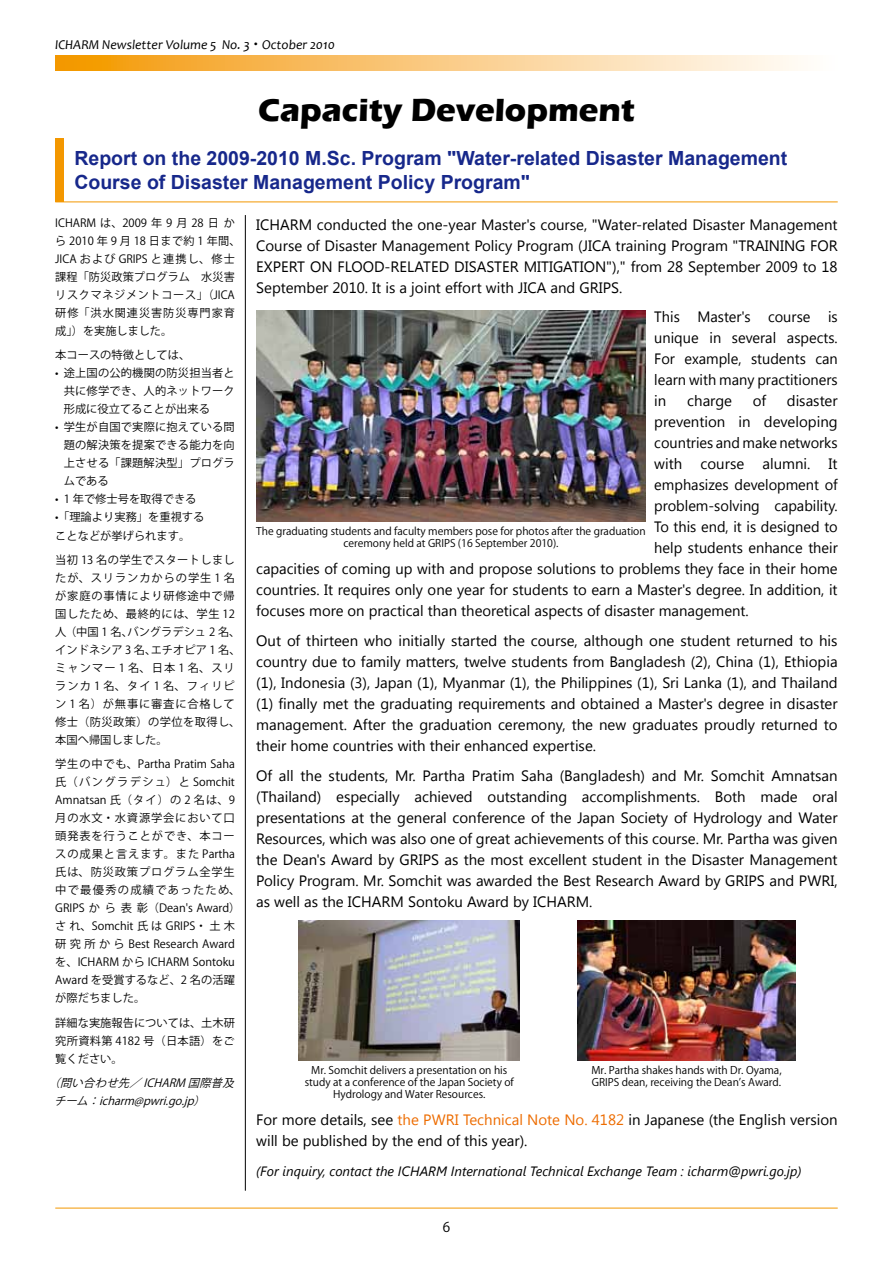
<style>
.page{position:relative;width:893px;height:1263px;background:#fff}
.page>*{position:absolute;margin:0;border:0;box-sizing:border-box;transform-origin:0 0}
.t1{font:700 33px "Eras ITC";color:#000}
.t2{font:700 19.5px/24px "Arial";color:#17288b}
.t3{font:15px/21px "Segoe UI";color:#000;text-align:justify}
.t4{font:italic 13.5px "Segoe UI";color:#000}
.t5{font:italic 13.5px "Candara";color:#000}
.t6{font:13.5px "Koz Go Pro";color:#000}
.t7{font:11.25px/18px "Koz Go Pro";letter-spacing:.015em;color:#000}
.t8{font:11.25px/18px "Koz Go Pro";letter-spacing:.055em;color:#000}
.t9{font:italic 11.25px/18px "Koz Go Pro";color:#000}
.t10{font:10.5px/12px "Koz Go Pro";color:#000;text-align:center}
.s1{font-family:"Koz Min Pro";font-style:normal}
.s2{color:#ed6c00}
</style>
<div class="page">
<svg style="left:55px;top:55px;width:746px;height:15px;background:#f9c97e"></svg>
<hr style="left:55px;top:1208px;width:783px;height:1px;background:#f39700">
<hr style="left:245px;top:215px;width:1px;height:976px;background:#000">
<div style="left:55px;top:138px;width:9px;height:64px;background:#f39700"></div>
<hr style="left:55px;top:202px;width:783px;height:1px;background:#f39700">
<img style="left:256px;top:311px;width:390px;height:210px">
<img style="left:299px;top:921px;width:221px;height:139px">
<img style="left:578px;top:921px;width:217px;height:139px">
<p class="t5" style="left:55px;top:36px;width:281px">ICHARM Newsletter Volume 5 No. 3 <span class="s1">・</span> October 2010</p>
<h1 class="t1" style="left:258px;top:91px;width:378px">Capacity Development</h1>
<h2 class="t2" style="left:74px;top:147px;width:714px">Report on the 2009-2010 M.Sc. Program "Water-related Disaster Management<br>Course of Disaster Management Policy Program"</h2>
<p class="t7" style="left:55px;top:214px;width:187px">ICHARM は、2009 年 9 月 28 日から 2010 年 9 月 18 日まで約 1 年間、<br>JICA および GRIPS と連携し、修士課程「防災政策プログラム　水災害リスクマネジメントコース」（JICA研修「洪水関連災害防災専門家育成」）を実施しました。</p>
<p class="t7" style="left:55px;top:347px;width:137px">本コースの特徴としては、</p>
<p class="t7" style="left:64px;top:365px;width:173px;text-align:justify;text-indent:-9px">• 途上国の公的機関の防災担当者と共に修学でき、人的ネットワーク形成に役立てることが出来る</p>
<p class="t7" style="left:64px;top:419px;width:173px;text-align:justify;text-indent:-9px">• 学生が自国で実際に抱えている問題の解決策を提案できる能力を向上させる「課題解決型」プログラムである</p>
<p class="t7" style="left:55px;top:491px;width:143px">• 1 年で修士号を取得できる</p>
<p class="t7" style="left:55px;top:509px;width:151px">•「理論より実務」を重視することなどが挙げられます。</p>
<p class="t8" style="left:55px;top:551px;width:187px">当初 13 名の学生でスタートしましたが、スリランカからの学生 1 名が家庭の事情により研修途中で帰国したため、最終的には、学生 12人（中国 1 名、バングラデシュ 2 名、インドネシア 3 名、エチオピア 1 名、ミャンマー 1 名、日本 1 名、スリランカ 1 名、タイ 1 名、フィリピン 1 名）が無事に審査に合格して修士（防災政策）の学位を取得し、本国へ帰国しました。</p>
<p class="t7" style="left:55px;top:755px;width:187px">学生の中でも、Partha Pratim Saha氏（バングラデシュ）と Somchit<br>Amnatsan 氏（タイ）の 2 名は、9月の水文・水資源学会において口頭発表を行うことができ、本コースの成果と言えます。また Partha氏は、防災政策プログラム全学生中で最優秀の成績であったため、<br>GRIPS から表彰（Dean's Award）され、Somchit 氏は GRIPS・土木研究所から Best Research Awardを、ICHARM から ICHARM Sontoku<br>Award を受賞するなど、2 名の活躍が際だちました。</p>
<p class="t7" style="left:55px;top:1014px;width:181px;text-align:justify">詳細な実施報告については、土木研究所資料第 4182 号（日本語）をご覧ください。</p>
<p class="t9" style="left:54px;top:1074px;width:185px;text-indent:-6px">（問い合わせ先／ ICHARM 国際普及チーム：icharm@pwri.go.jp）</p>
<p class="t3" style="left:256px;top:213px;width:583px">ICHARM conducted the one-year Master's course, "Water-related Disaster Management Course of Disaster Management Policy Program (JICA training Program "TRAINING FOR EXPERT ON FLOOD-RELATED DISASTER MITIGATION")," from 28 September 2009 to 18<br>September 2010. It is a joint effort with JICA and GRIPS.</p>
<p class="t3" style="left:654px;top:306px;width:185px">This Master's course is unique in several aspects.<br>For example, students can learn with many practitioners in</p>
<p class="t3" style="left:687px;top:390px;width:46px">charge</p>
<p class="t3" style="left:753px;top:390px;width:15px">of</p>
<p class="t3" style="left:787px;top:390px;width:52px">disaster</p>
<p class="t3" style="left:654px;top:411px;width:185px">prevention in developing</p>
<p class="t3" style="left:654px;top:432px;width:185px">countries and make networks</p>
<p class="t3" style="left:654px;top:453px;width:185px">with course alumni. It</p>
<p class="t3" style="left:654px;top:474px;width:185px">emphasizes development of</p>
<p class="t3" style="left:654px;top:495px;width:185px">problem-solving capability.</p>
<p class="t3" style="left:654px;top:516px;width:185px">To this end, it is designed to</p>
<p class="t3" style="left:654px;top:537px;width:185px">help students enhance their</p>
<p class="t3" style="left:256px;top:558px;width:583px">capacities of coming up with and propose solutions to problems they face in their home</p>
<p class="t3" style="left:256px;top:579px;width:583px">countries. It requires only one year for students to earn a Master's degree. In addition, it</p>
<p class="t3" style="left:256px;top:600px;width:494px">focuses more on practical than theoretical aspects of disaster management.</p>
<p class="t3" style="left:256px;top:629px;width:583px">Out of thirteen who initially started the course, although one student returned to his country due to family matters, twelve students from Bangladesh (2), China (1), Ethiopia (1), Indonesia (3), Japan (1), Myanmar (1), the Philippines (1), Sri Lanka (1), and Thailand (1) finally met the graduating requirements and obtained a Master's degree in disaster management. After the graduation ceremony, the new graduates proudly returned to their home countries with their enhanced expertise.</p>
<p class="t3" style="left:256px;top:764px;width:583px">Of all the students, Mr. Partha Pratim Saha (Bangladesh) and Mr. Somchit Amnatsan (Thailand) especially achieved outstanding accomplishments. Both made oral presentations at the general conference of the Japan Society of Hydrology and Water Resources, which was also one of great achievements of this course. Mr. Partha was given the Dean's Award by GRIPS as the most excellent student in the Disaster Management Policy Program. Mr. Somchit was awarded the Best Research Award by GRIPS and PWRI, as well as the ICHARM Sontoku Award by ICHARM.</p>
<p class="t10" style="left:256px;top:525px;width:391px">The graduating students and faculty members pose for photos after the graduation ceremony held at GRIPS (16 September 2010).</p>
<p class="t10" style="left:305px;top:1064px;width:211px">Mr. Somchit delivers a presentation on his study at a conference of the Japan Society of<br>Hydrology and Water Resources.</p>
<p class="t10" style="left:591px;top:1064px;width:192px;text-align:left">Mr. Partha shakes hands with Dr. Oyama,<br>GRIPS dean, receiving the Dean’s Award.</p>
<p class="t3" style="left:256px;top:1108px;width:583px">For more details, see <span class="s2">the PWRI Technical Note No. 4182</span> in Japanese (the English version will be published by the end of this year).</p>
<p class="t4" style="left:256px;top:1161px;width:547px">(For inquiry, contact the ICHARM International Technical Exchange Team : icharm@pwri.go.jp)</p>
<p class="t6" style="left:443px;top:1219px;width:9px">6</p>
</div>
